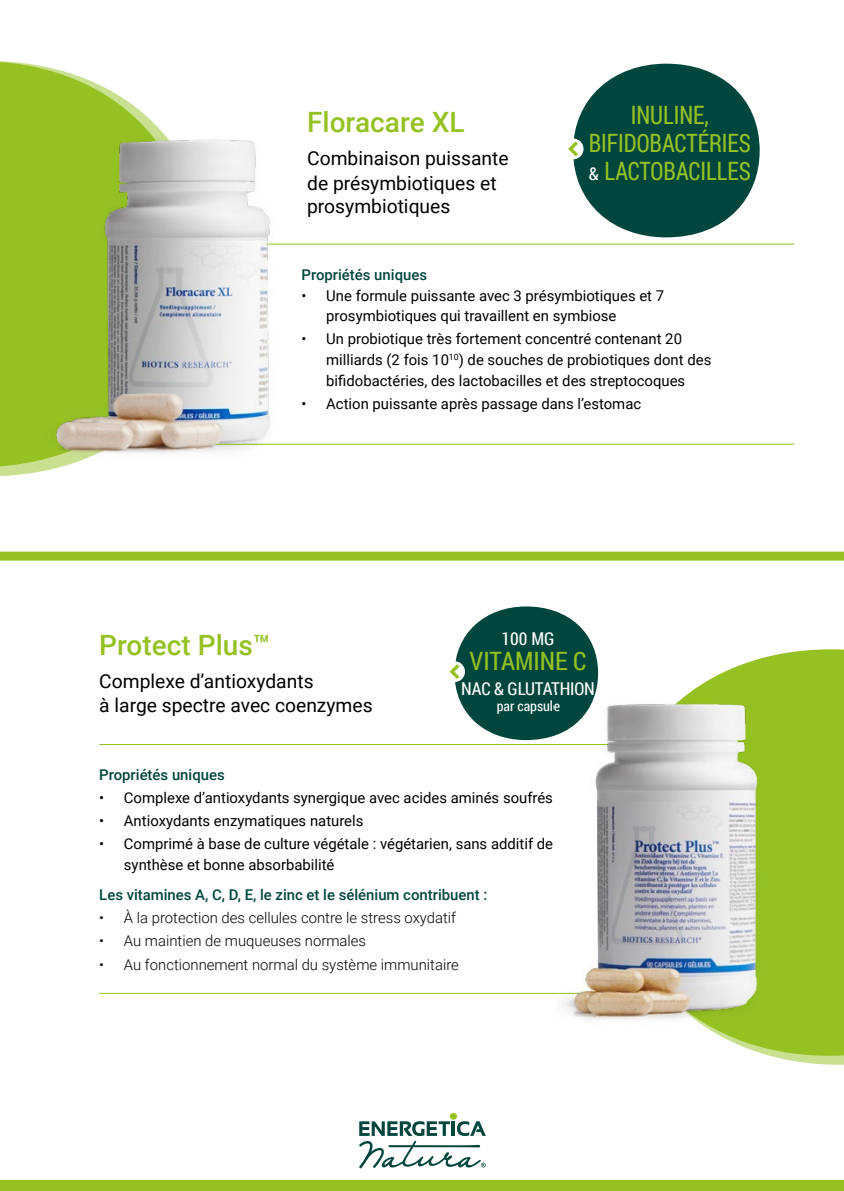
<style>
.page{position:relative;width:844px;height:1191px;background:#fff}
.page>*{position:absolute;margin:0;border:0;box-sizing:border-box;transform-origin:0 0}
.t1{font:500 28px "Roboto";color:#95c123}
.t2{font:25.2px/27.8px "Roboto Condensed";color:#95c123;text-align:center;scale:.9 1}
.t3{font:25.2px "Roboto Condensed";color:#95c11f}
.t4{font:19.25px/24px "Roboto";color:#000}
.t5{font:17.68px "Roboto Condensed";letter-spacing:-.01em;color:#fff}
.t6{font:14.88px/20.8px "Roboto";color:#000}
.t7{font:300 14.88px "Roboto";color:#000}
.t8{font:500 14.88px "Roboto";color:#00463d}
.t9{font:14px "Roboto Condensed";color:#fff}
.s1{font-size:17.68px;color:#fff}
</style>
<div class="page">
<hr style="left:99px;top:744px;width:744px;height:1px;background:#95c123">
<hr style="left:99px;top:993px;width:743px;height:1px;background:#95c123">
<svg style="left:0;top:61px;width:66px;height:415px;background:#9ec636"></svg>
<div style="left:0;top:551px;width:843px;height:9px;background:#95c123"></div>
<hr style="left:113px;top:244px;width:681px;height:1px;background:#95c123">
<hr style="left:113px;top:444px;width:681px;height:1px;background:#95c123">
<img style="left:9px;top:72px;width:347px;height:404px">
<svg style="left:688px;top:649px;width:155px;height:415px;background:#a1c83d"></svg>
<div style="left:573px;top:64px;width:186px;height:173px;background:#00463d;border-radius:50%"></div>
<div style="left:562px;top:138px;width:21px;height:21px;background:#fff;border-radius:50%"></div>
<svg style="left:568px;top:142px;width:10px;height:14px"></svg>
<div style="left:454px;top:606px;width:144px;height:134px;background:#00463d;border-radius:50%"></div>
<div style="left:444px;top:661px;width:21px;height:21px;background:#fff;border-radius:50%"></div>
<svg style="left:449px;top:664px;width:10px;height:15px"></svg>
<img style="left:556px;top:694px;width:211px;height:337px">
<div style="left:0;top:1180px;width:843px;height:11px;background:#95c123"></div>
<div style="left:450px;top:1113px;width:7px;height:6px;background:#95c123;border-radius:50%"></div>
<svg style="left:359px;top:1121px;width:126px;height:47px"></svg>
<h1 class="t1" style="left:307px;top:103px;width:159px">Floracare XL</h1>
<p class="t4" style="left:307px;top:145px;width:203px">Combinaison puissante de présymbiotiques et prosymbiotiques</p>
<h2 class="t2" style="left:588px;top:101px;width:182px">INULINE,<br>BIFIDOBACTÉRIES <span class="s1">&amp;</span> LACTOBACILLES</h2>
<p class="t8" style="left:301px;top:264px;width:127px">Propriétés uniques</p>
<p class="t6" style="left:326px;top:284px;width:339px;text-indent:-25px">• Une formule puissante avec 3 présymbiotiques et 7 prosymbiotiques qui travaillent en symbiose</p>
<p class="t6" style="left:326px;top:328px;width:386px;text-indent:-25px">• Un probiotique très fortement concentré contenant 20 milliards (2 fois 10<sup>10</sup>) de souches de probiotiques dont des bifidobactéries, des lactobacilles et des streptocoques</p>
<p class="t6" style="left:301px;top:393px;width:341px">• Action puissante après passage dans l’estomac</p>
<h1 class="t1" style="left:99px;top:625px;width:173px">Protect Plus™</h1>
<p class="t4" style="left:99px;top:668px;width:275px;line-height:24.7px">Complexe d’antioxydants<br>à large spectre avec coenzymes</p>
<p class="t5" style="left:501px;top:626px;width:54px">100 MG</p>
<h2 class="t3" style="left:469px;top:643px;width:118px">VITAMINE C</h2>
<p class="t5" style="left:461px;top:676px;width:135px">NAC &amp; GLUTATHION</p>
<p class="t9" style="left:496px;top:696px;width:64px">par capsule</p>
<p class="t8" style="left:99px;top:764px;width:127px">Propriétés uniques</p>
<p class="t6" style="left:99px;top:786px;width:455px">• Complexe d’antioxydants synergique avec acides aminés soufrés</p>
<p class="t6" style="left:99px;top:809px;width:265px">• Antioxydants enzymatiques naturels</p>
<p class="t6" style="left:124px;top:832px;width:430px;text-indent:-25px">• Comprimé à base de culture végétale : végétarien, sans additif de synthèse et bonne absorbabilité</p>
<p class="t8" style="left:99px;top:884px;width:389px">Les vitamines A, C, D, E, le zinc et le sélénium contribuent :</p>
<p class="t7" style="left:99px;top:907px;width:358px">• À la protection des cellules contre le stress oxydatif</p>
<p class="t7" style="left:99px;top:930px;width:268px">• Au maintien de muqueuses normales</p>
<p class="t7" style="left:99px;top:953px;width:361px">• Au fonctionnement normal du système immunitaire</p>
</div>
